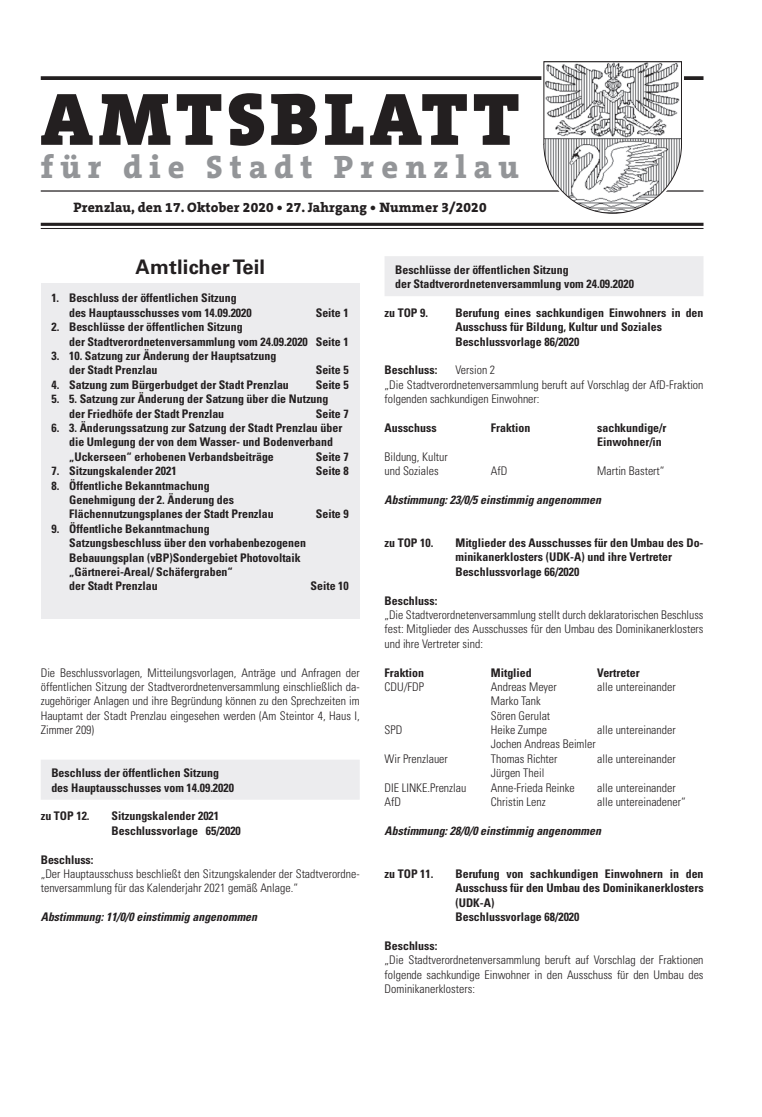
<style>
.page{position:relative;width:762px;height:1117px;background:#fff}
.page>*{position:absolute;margin:0;border:0;box-sizing:border-box;transform-origin:0 0}
.t1{font:900 75px "The Serif B W9";letter-spacing:.065em;color:#231f20}
.t2{font:800 32.5px "The Serif B W8";letter-spacing:.22em;color:#939598}
.t3{font:700 20px "Univers";letter-spacing:.01em;color:#231f20}
.t4{font:800 13.75px "The Serif B W8";letter-spacing:.01em;color:#231f20}
.t5{font:700 condensed 11.88px/14.4px "Univers";color:#231f20}
.t6{font:300 condensed 11.88px/14.4px "Univers";color:#231f20}
.t7{font:italic 700 condensed 11.88px "Univers";color:#231f20}
</style>
<div class="page">
<svg style="left:41px;top:76px;width:662px;height:4px;background:#302c2d"></svg>
<hr style="left:41px;top:190px;width:662px;height:1px;background:#231f20">
<hr style="left:41px;top:223px;width:662px;height:3px;background:#231f20">
<hr style="left:41px;top:228px;width:662px;height:1px;background:#231f20">
<svg style="left:539px;top:61px;width:147px;height:153px"></svg>
<div style="left:41px;top:284px;width:319px;height:334px;background:#ececee"></div>
<div style="left:41px;top:759px;width:319px;height:40px;background:#ececee"></div>
<div style="left:384px;top:256px;width:319px;height:40px;background:#ececee"></div>
<h1 class="t1" style="left:40px;top:68px;width:481px">AMTSBLATT</h1>
<h2 class="t2" style="left:41px;top:145px;width:480px">für die Stadt Prenzlau</h2>
<p class="t4" style="left:73px;top:198px;width:415px">Prenzlau, den 17. Oktober 2020 • 27. Jahrgang • Nummer 3/2020</p>
<h3 class="t3" style="left:135px;top:255px;width:131px">Amtlicher Teil</h3>
<p class="t5" style="left:69px;top:291px;width:184px;text-indent:-18px">1. Beschluss der öffentlichen Sitzung des Hauptausschusses vom 14.09.2020</p>
<p class="t5" style="left:316px;top:305px;width:34px">Seite 1</p>
<p class="t5" style="left:69px;top:320px;width:281px;text-indent:-18px">2. Beschlüsse der öffentlichen Sitzung<br>der Stadtverordnetenversammlung vom 24.09.2020 Seite 1</p>
<p class="t5" style="left:69px;top:348px;width:209px;text-indent:-18px">3. 10. Satzung zur Änderung der Hauptsatzung der Stadt Prenzlau</p>
<p class="t5" style="left:316px;top:363px;width:34px">Seite 5</p>
<p class="t5" style="left:51px;top:377px;width:239px">4. Satzung zum Bürgerbudget der Stadt Prenzlau</p>
<p class="t5" style="left:316px;top:377px;width:34px">Seite 5</p>
<p class="t5" style="left:69px;top:391px;width:261px;text-indent:-18px">5. 5. Satzung zur Änderung der Satzung über die Nutzung der Friedhöfe der Stadt Prenzlau</p>
<p class="t5" style="left:316px;top:406px;width:34px">Seite 7</p>
<p class="t5" style="left:69px;top:420px;width:275px;text-indent:-18px">6. 3. Änderungssatzung zur Satzung der Stadt Prenzlau über die Umlegung der von dem Wasser- und Bodenverband „Uckerseen“ erhobenen Verbandsbeiträge</p>
<p class="t5" style="left:316px;top:449px;width:34px">Seite 7</p>
<p class="t5" style="left:51px;top:463px;width:127px">7. Sitzungskalender 2021</p>
<p class="t5" style="left:316px;top:463px;width:34px">Seite 8</p>
<p class="t5" style="left:69px;top:478px;width:206px;text-indent:-18px">8. Öffentliche Bekanntmachung<br>Genehmigung der 2. Änderung des<br>Flächennutzungsplanes der Stadt Prenzlau</p>
<p class="t5" style="left:316px;top:506px;width:34px">Seite 9</p>
<p class="t5" style="left:69px;top:521px;width:238px;text-indent:-18px">9. Öffentliche Bekanntmachung<br>Satzungsbeschluss über den vorhabenbezogenen Bebauungsplan (vBP)Sondergebiet Photovoltaik „Gärtnerei-Areal/ Schäfergraben“<br>der Stadt Prenzlau</p>
<p class="t5" style="left:311px;top:578px;width:40px">Seite 10</p>
<p class="t6" style="left:41px;top:665px;width:320px;text-align:justify">Die Beschlussvorlagen, Mitteilungsvorlagen, Anträge und Anfragen der öffentlichen Sitzung der Stadtverordnetenversammlung einschließlich da&shy;zugehöriger Anlagen und ihre Begründung können zu den Sprechzeiten im Hauptamt der Stadt Prenzlau eingesehen werden (Am Steintor 4, Haus I, Zimmer 209)</p>
<p class="t5" style="left:51px;top:765px;width:184px">Beschluss der öffentlichen Sitzung des Hauptausschusses vom 14.09.2020</p>
<p class="t5" style="left:41px;top:808px;width:50px">zu TOP 12.</p>
<p class="t5" style="left:112px;top:808px;width:131px">Sitzungskalender 2021<br>Beschlussvorlage 65/2020</p>
<p class="t5" style="left:41px;top:851px;width:54px">Beschluss:</p>
<p class="t6" style="left:41px;top:866px;width:320px">„Der Hauptausschuss beschließt den Sitzungskalender der Stadtverordne&shy;tenversammlung für das Kalenderjahr 2021 gemäß Anlage.“</p>
<p class="t7" style="left:41px;top:909px;width:218px">Abstimmung: 11/0/0 einstimmig angenommen</p>
<p class="t5" style="left:395px;top:262px;width:240px">Beschlüsse der öffentlichen Sitzung<br>der Stadtverordnetenversammlung vom 24.09.2020</p>
<p class="t5" style="left:384px;top:305px;width:45px">zu TOP 9.</p>
<p class="t5" style="left:455px;top:305px;width:250px">Berufung eines sachkundigen Einwohners in den<br>Ausschuss für Bildung, Kultur und Soziales<br>Beschlussvorlage 86/2020</p>
<p class="t5" style="left:384px;top:363px;width:54px">Beschluss:</p>
<p class="t6" style="left:384px;top:363px;width:320px;text-indent:71px">Version 2<br>„Die Stadtverordnetenversammlung beruft auf Vorschlag der AfD-Fraktion folgenden sachkundigen Einwohner:</p>
<p class="t5" style="left:384px;top:420px;width:54px">Ausschuss</p>
<p class="t5" style="left:491px;top:420px;width:41px">Fraktion</p>
<p class="t5" style="left:597px;top:420px;width:71px">sachkundige/r<br>Einwohner/in</p>
<p class="t6" style="left:384px;top:449px;width:65px">Bildung, Kultur und Soziales</p>
<p class="t6" style="left:491px;top:463px;width:18px">AfD</p>
<p class="t6" style="left:597px;top:463px;width:69px">Martin Bastert“</p>
<p class="t7" style="left:384px;top:492px;width:218px">Abstimmung: 23/0/5 einstimmig angenommen</p>
<p class="t5" style="left:384px;top:535px;width:50px">zu TOP 10.</p>
<p class="t5" style="left:455px;top:535px;width:250px">Mitglieder des Ausschusses für den Umbau des Do&shy;minikanerklosters (UDK-A) und ihre Vertreter<br>Beschlussvorlage 66/2020</p>
<p class="t5" style="left:384px;top:593px;width:54px">Beschluss:</p>
<p class="t6" style="left:384px;top:607px;width:320px;text-align:justify">„Die Stadtverordnetenversammlung stellt durch deklaratorischen Beschluss fest: Mitglieder des Ausschusses für den Umbau des Dominikanerklosters und ihre Vertreter sind:</p>
<p class="t5" style="left:384px;top:665px;width:41px">Fraktion</p>
<p class="t5" style="left:491px;top:665px;width:42px">Mitglied</p>
<p class="t5" style="left:597px;top:665px;width:44px">Vertreter</p>
<p class="t6" style="left:384px;top:679px;width:41px">CDU/FDP</p>
<p class="t6" style="left:491px;top:679px;width:67px">Andreas Meyer</p>
<p class="t6" style="left:597px;top:679px;width:80px">alle untereinander</p>
<p class="t6" style="left:491px;top:693px;width:61px">Marko Tank<br>Sören Gerulat</p>
<p class="t6" style="left:384px;top:722px;width:19px">SPD</p>
<p class="t6" style="left:491px;top:722px;width:58px">Heike Zumpe</p>
<p class="t6" style="left:597px;top:722px;width:80px">alle untereinander</p>
<p class="t6" style="left:491px;top:737px;width:106px">Jochen Andreas Beimler</p>
<p class="t6" style="left:384px;top:751px;width:65px">Wir Prenzlauer</p>
<p class="t6" style="left:491px;top:751px;width:68px">Thomas Richter</p>
<p class="t6" style="left:597px;top:751px;width:80px">alle untereinander</p>
<p class="t6" style="left:491px;top:765px;width:55px">Jürgen Theil</p>
<p class="t6" style="left:384px;top:780px;width:83px">DIE LINKE.Prenzlau</p>
<p class="t6" style="left:491px;top:780px;width:85px">Anne-Frieda Reinke</p>
<p class="t6" style="left:597px;top:780px;width:80px">alle untereinander</p>
<p class="t6" style="left:385px;top:794px;width:18px">AfD</p>
<p class="t6" style="left:491px;top:794px;width:56px">Christin Lenz</p>
<p class="t6" style="left:597px;top:794px;width:90px">alle untereinadener“</p>
<p class="t7" style="left:385px;top:823px;width:218px">Abstimmung: 28/0/0 einstimmig angenommen</p>
<p class="t5" style="left:385px;top:866px;width:50px">zu TOP 11.</p>
<p class="t5" style="left:455px;top:866px;width:250px">Berufung von sachkundigen Einwohnern in den<br>Ausschuss für den Umbau des Dominikanerklosters (UDK-A)<br>Beschlussvorlage 68/2020</p>
<p class="t5" style="left:385px;top:938px;width:54px">Beschluss:</p>
<p class="t6" style="left:385px;top:952px;width:320px;text-align:justify">„Die Stadtverordnetenversammlung beruft auf Vorschlag der Fraktionen folgende sachkundige Einwohner in den Ausschuss für den Umbau des Dominikanerklosters:</p>
</div>
